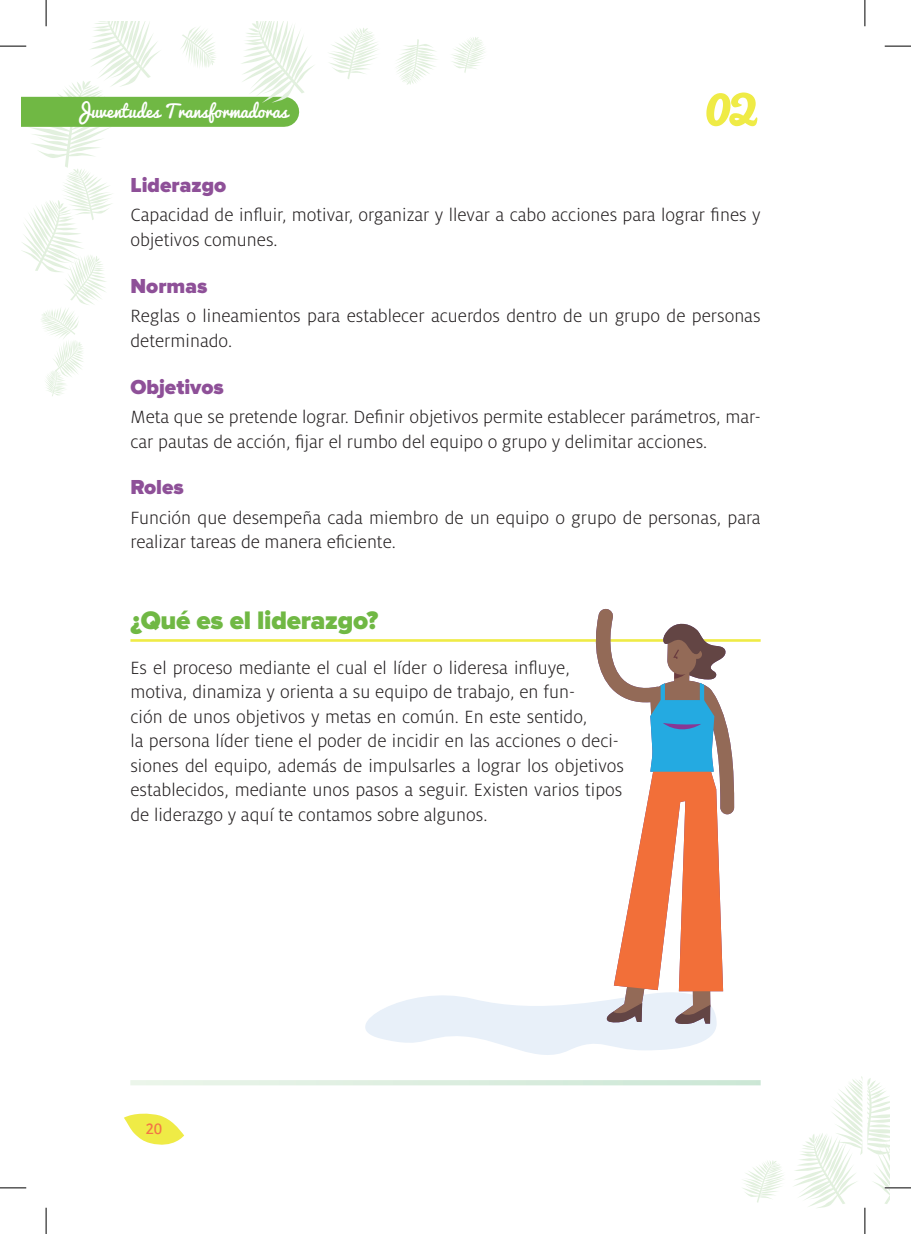
<style>
.page{position:relative;width:911px;height:1234px;background:#fff}
.page>*{position:absolute;margin:0;border:0;box-sizing:border-box;transform-origin:0 0}
.t1{font:64.05px "Pacifico";color:#efeb46}
.t2{font:900 26.25px "Proxima Nova";letter-spacing:-.01em;color:#70b844}
.t3{font:900 21px "Proxima Nova";color:#8e5098}
.t4{font:300 19.6px/24.5px "Milo OT";color:#231f20}
.t5{font:17.5px "Pacifico";color:#fff}
.t6{font:15.75px "Bree";color:#f37545}
</style>
<div class="page">
<hr style="left:130px;top:639px;width:630px;height:2px;background:#efeb46">
<svg style="left:332px;top:608px;width:402px;height:447px"></svg>
<svg style="left:124px;top:1113px;width:60px;height:32px"></svg>
<div style="left:21px;top:97px;width:263px;height:30px;background:#70b844"></div>
<svg style="left:130px;top:1080px;width:630px;height:5px;background:#dceedf"></svg>
<svg style="left:240px;top:21px;width:74px;height:82px"></svg>
<svg style="left:329px;top:28px;width:49px;height:51px"></svg>
<svg style="left:452px;top:37px;width:33px;height:36px"></svg>
<svg style="left:397px;top:39px;width:40px;height:46px"></svg>
<svg style="left:181px;top:27px;width:35px;height:40px"></svg>
<svg style="left:743px;top:1160px;width:41px;height:42px"></svg>
<svg style="left:884px;top:46px;width:27px;height:1px"></svg>
<svg style="left:0;top:1187px;width:26px;height:1px"></svg>
<svg style="left:0;top:0;width:161px;height:396px"></svg>
<svg style="left:46px;top:1207px;width:1px;height:26px"></svg>
<svg style="left:864px;top:0;width:1px;height:26px"></svg>
<svg style="left:794px;top:1076px;width:117px;height:157px"></svg>
<p class="t5" style="left:74px;top:102px;width:215px">Juventudes Transformadoras</p>
<h1 class="t1" style="left:705px;top:67px;width:54px">02</h1>
<p class="t3" style="left:130px;top:172px;width:97px">Liderazgo</p>
<p class="t4" style="left:130px;top:203px;width:631px">Capacidad de influir, motivar, organizar y llevar a cabo acciones para lograr fines y objetivos comunes.</p>
<p class="t3" style="left:130px;top:273px;width:78px">Normas</p>
<p class="t4" style="left:130px;top:304px;width:631px">Reglas o lineamientos para establecer acuerdos dentro de un grupo de personas determinado.</p>
<p class="t3" style="left:130px;top:374px;width:95px">Objetivos</p>
<p class="t4" style="left:130px;top:405px;width:632px">Meta que se pretende lograr. Definir objetivos permite establecer parámetros, mar&shy;car pautas de acción, fijar el rumbo del equipo o grupo y delimitar acciones.</p>
<p class="t3" style="left:130px;top:475px;width:55px">Roles</p>
<p class="t4" style="left:130px;top:505px;width:632px">Función que desempeña cada miembro de un equipo o grupo de personas, para realizar tareas de manera eficiente.</p>
<h2 class="t2" style="left:130px;top:605px;width:249px">¿Qué es el liderazgo?</h2>
<p class="t4" style="left:130px;top:655px;width:495px">Es el proceso mediante el cual el líder o lideresa influye, motiva, dinamiza y orienta a su equipo de trabajo, en fun-<br>ción de unos objetivos y metas en común. En este sentido,<br>la persona líder tiene el poder de incidir en las acciones o deci&shy;siones del equipo, además de impulsarles a lograr los objetivos establecidos, mediante unos pasos a seguir. Existen varios tipos de liderazgo y aquí te contamos sobre algunos.</p>
<p class="t6" style="left:146px;top:1116px;width:18px">20</p>
</div>
